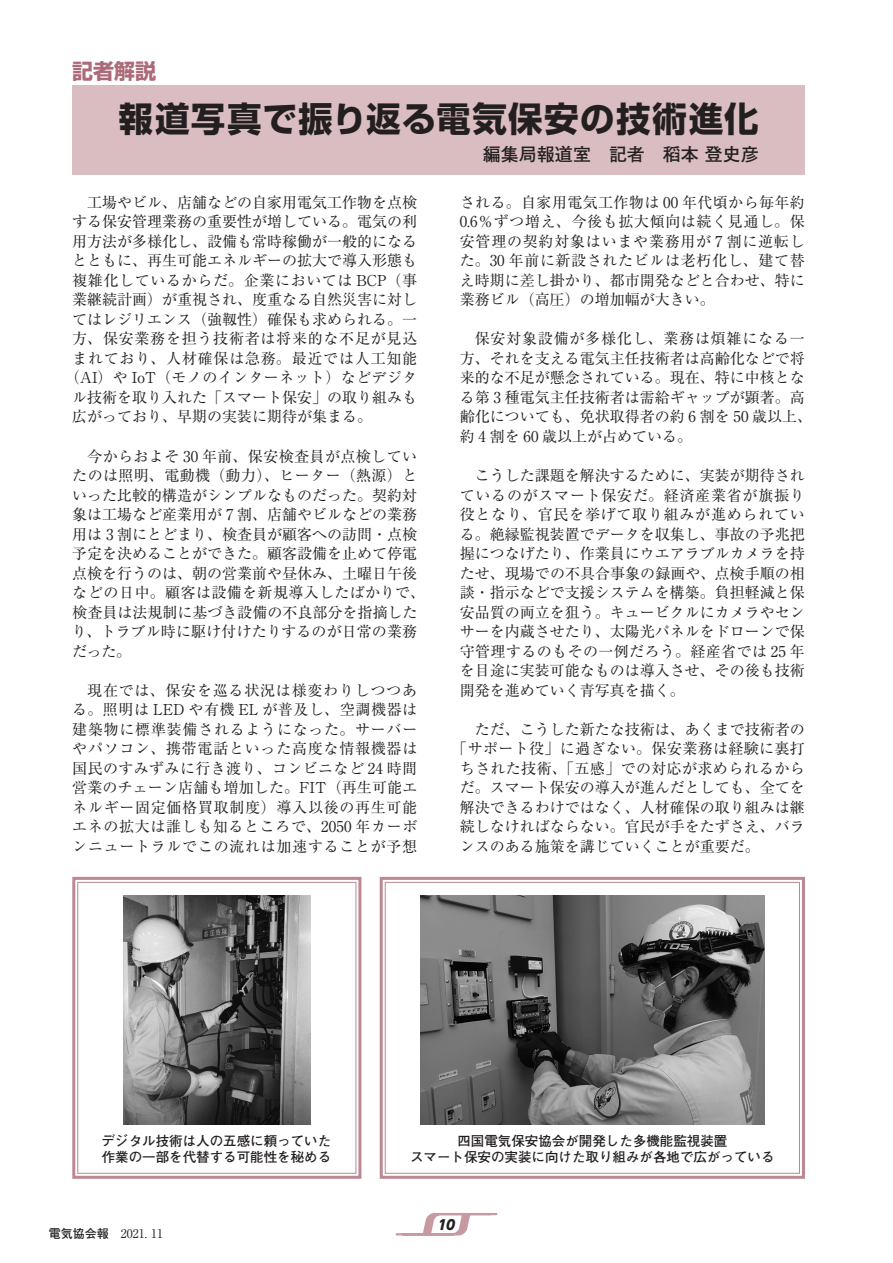
<style>
.page{position:relative;width:893px;height:1263px;background:#fff}
.page>*{position:absolute;margin:0;border:0;box-sizing:border-box;transform-origin:0 0}
.t1{font:700 34.5px "Shin Go Pro";letter-spacing:.04em;color:#231f20}
.t2{font:700 21px "Shin Go Pro";color:#ac6b78}
.t3{font:700 18px "Futo Go B101 Pro";color:#231f20}
.t4{font:15px/19.5px "Ryumin Pro";color:#231f20;text-align:justify}
.t5{font:15px "Ryumin Pro";letter-spacing:.025em;color:#231f20}
.t6{font:15px "Ryumin Pro";letter-spacing:.05em;color:#231f20}
.t7{font:15px "Ryumin Pro";letter-spacing:.045em;color:#231f20}
.t8{font:700 13.5px/16.2px "Futo Go B101 Pro";color:#231f20}
.t9{font:800 13.5px "UD Shin Go NT Pro";color:#231f20}
.t10{font:12px "Ryumin Pro";color:#231f20}
.s1{font-family:"Futo Go B101 Pro";font-weight:700}
</style>
<div class="page">
<div style="left:72px;top:85px;width:733px;height:89px;background:#d9bdc0"></div>
<svg style="left:395px;top:1213px;width:103px;height:23px"></svg>
<svg style="left:72px;top:876px;width:290px;height:303px"></svg>
<div style="left:77px;top:882px;width:279px;height:292px;border:1px solid #bc8891"></div>
<svg style="left:379px;top:876px;width:426px;height:303px"></svg>
<div style="left:385px;top:882px;width:415px;height:292px;border:1px solid #bc8891"></div>
<h2 class="t2" style="left:72px;top:54px;width:85px">記者解説</h2>
<h1 class="t1" style="left:118px;top:91px;width:642px">報道写真で振り返る電気保安の技術進化</h1>
<p class="t3" style="left:483px;top:139px;width:278px">編集局報道室　記者　稻本 登史彦</p>
<p class="t4" style="left:87px;top:192px;width:331px">工場やビル、店舗などの自家用電気工作物を点検</p>
<p class="t4" style="left:72px;top:211px;width:346px">する保安管理業務の重要性が増している。電気の利</p>
<p class="t4" style="left:72px;top:231px;width:346px">用方法が多様化し、設備も常時稼働が一般的になる</p>
<p class="t4" style="left:72px;top:250px;width:346px">とともに、再生可能エネルギーの拡大で導入形態も</p>
<p class="t7" style="left:72px;top:269px;width:346px">複雑化しているからだ。企業においては BCP（事</p>
<p class="t4" style="left:72px;top:289px;width:346px">業継続計画）が重視され、度重なる自然災害に対し</p>
<p class="t4" style="left:72px;top:309px;width:346px">てはレジリエンス（強靱性）確保も求められる。一</p>
<p class="t6" style="left:72px;top:327px;width:346px">方、保安業務を担う技術者は将来的な不足が見込</p>
<p class="t6" style="left:72px;top:347px;width:346px">まれており、人材確保は急務。最近では人工知能</p>
<p class="t5" style="left:65px;top:366px;width:354px">（AI）や IoT（モノのインターネット）などデジタ</p>
<p class="t4" style="left:72px;top:387px;width:346px">ル技術を取り入れた「スマート保安」の取り組みも</p>
<p class="t4" style="left:72px;top:406px;width:302px">広がっており、早期の実装に期待が集まる。</p>
<p class="t4" style="left:72px;top:445px;width:355px;text-align:left;text-indent:15px">今からおよそ 30 年前、保安検査員が点検していたのは照明、電動機（動力）、ヒーター（熱源）といった比較的構造がシンプルなものだった。契約対象は工場など産業用が 7 割、店舗やビルなどの業務用は 3 割にとどまり、検査員が顧客への訪問・点検予定を決めることができた。顧客設備を止めて停電点検を行うのは、朝の営業前や昼休み、土曜日午後などの日中。顧客は設備を新規導入したばかりで、検査員は法規制に基づき設備の不良部分を指摘したり、トラブル時に駆け付けたりするのが日常の業務だった。</p>
<p class="t4" style="left:72px;top:679px;width:347px;text-indent:15px">現在では、保安を巡る状況は様変わりしつつある。照明は LED や有機 EL が普及し、空調機器は建築物に標準装備されるようになった。サーバーやパソコン、携帯電話といった高度な情報機器は国民のすみずみに行き渡り、コンビニなど 24 時間営業のチェーン店舗も増加した。FIT（再生可能エネルギー固定価格買取制度）導入以後の再生可能エネの拡大は誰しも知るところで、2050 年カーボンニュートラルでこの流れは加速することが予想</p>
<p class="t4" style="left:460px;top:192px;width:347px">される。自家用電気工作物は 00 年代頃から毎年約0.6％ずつ増え、今後も拡大傾向は続く見通し。保安管理の契約対象はいまや業務用が 7 割に逆転した。30 年前に新設されたビルは老朽化し、建て替え時期に差し掛かり、都市開発などと合わせ、特に業務ビル（高圧）の増加幅が大きい。</p>
<p class="t4" style="left:460px;top:328px;width:354px;text-align:left;text-indent:15px">保安対象設備が多様化し、業務は煩雑になる一方、それを支える電気主任技術者は高齢化などで将来的な不足が懸念されている。現在、特に中核となる第 3 種電気主任技術者は需給ギャップが顕著。高齢化についても、免状取得者の約 6 割を 50 歳以上、約 4 割を 60 歳以上が占めている。</p>
<p class="t4" style="left:460px;top:465px;width:347px;text-indent:15px">こうした課題を解決するために、実装が期待されているのがスマート保安だ。経済産業省が旗振り役となり、官民を挙げて取り組みが進められている。絶縁監視装置でデータを収集し、事故の予兆把握につなげたり、作業員にウエアラブルカメラを持たせ、現場での不具合事象の録画や、点検手順の相談・指示などで支援システムを構築。負担軽減と保安品質の両立を狙う。キュービクルにカメラやセンサーを内蔵させたり、太陽光パネルをドローンで保守管理するのもその一例だろう。経産省では 25 年を目途に実装可能なものは導入させ、その後も技術開発を進めていく青写真を描く。</p>
<p class="t4" style="left:475px;top:718px;width:331px">ただ、こうした新たな技術は、あくまで技術者の</p>
<p class="t5" style="left:452px;top:737px;width:354px">「サポート役」に過ぎない。保安業務は経験に裏打</p>
<p class="t5" style="left:460px;top:756px;width:346px">ちされた技術、「五感」での対応が求められるから</p>
<p class="t4" style="left:460px;top:777px;width:346px">だ。スマート保安の導入が進んだとしても、全てを</p>
<p class="t4" style="left:460px;top:796px;width:346px">解決できるわけではなく、人材確保の取り組みは継</p>
<p class="t4" style="left:460px;top:816px;width:346px">続しなければならない。官民が手をたずさえ、バラ</p>
<p class="t4" style="left:460px;top:835px;width:301px">ンスのある施策を講じていくことが重要だ。</p>
<p class="t8" style="left:102px;top:1131px;width:231px">デジタル技術は人の五感に頼っていた作業の一部を代替する可能性を秘める</p>
<p class="t8" style="left:410px;top:1131px;width:366px;text-align:center">四国電気保安協会が開発した多機能監視装置<br>スマート保安の実装に向けた取り組みが各地で広がっている</p>
<p class="t10" style="left:49px;top:1224px;width:116px"><span class="s1">電気協会報　</span>2021. 11</p>
<p class="t9" style="left:438px;top:1213px;width:19px">10</p>
</div>
